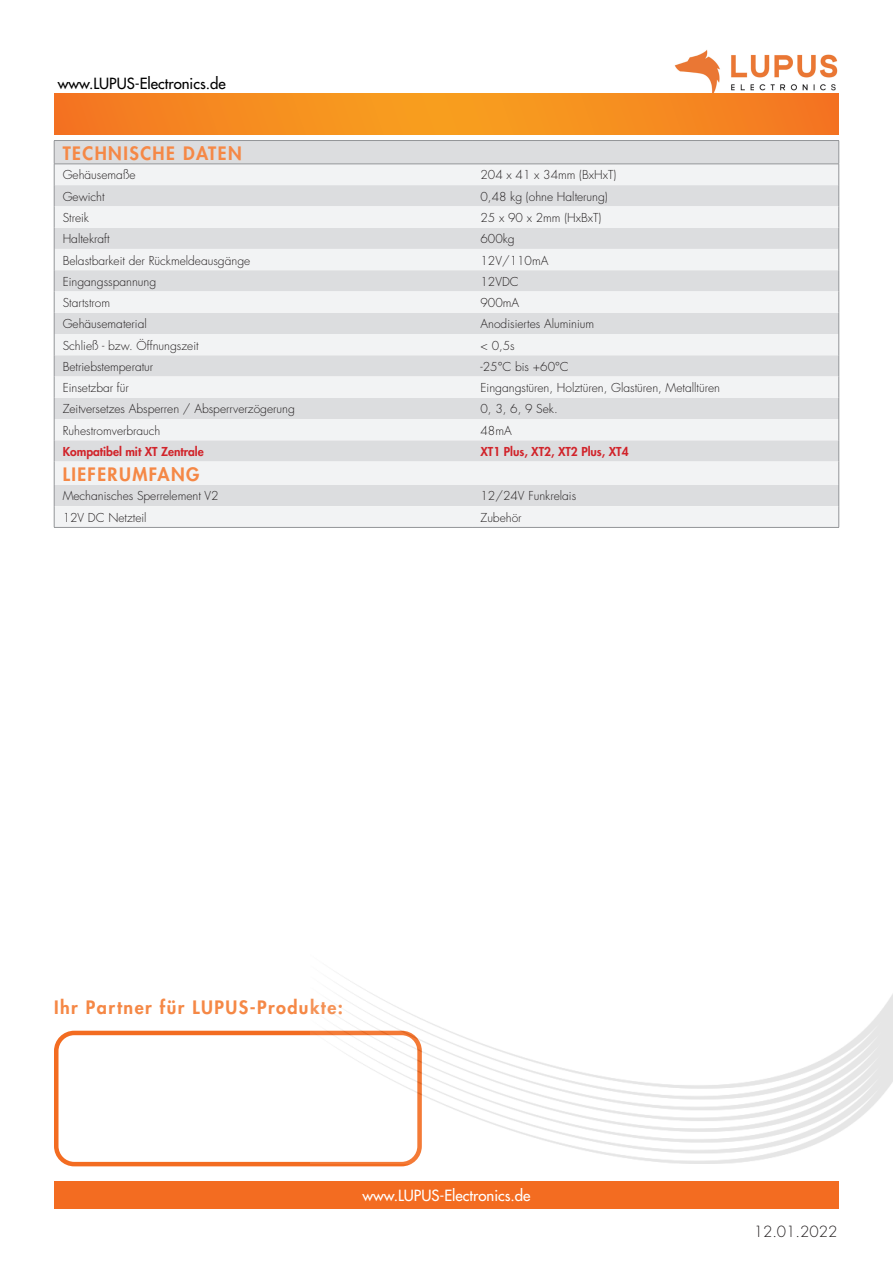
<style>
.page{position:relative;width:893px;height:1263px;background:#fff}
.page>*{position:absolute;margin:0;border:0;box-sizing:border-box;transform-origin:0 0}
._02-Rubrik_-_Übersch{font:800 18px "Futura Std";letter-spacing:.08em;color:#f58846}
.Fußnote{font:500 15px "Futura Std";color:#fff}
.Fußnote-2{font:500 15px "Futura Std";color:#000}
.t1{font:300 15px "Futura Std";color:#231f20}
.Tabelle_-_Inhalt{font:300 12px "Futura Std";color:#231f20}
.Tabelle_-_Inhalt-2{font:800 12px "Futura Std";color:#d1232a}
</style>
<div class="page">
<img style="left:674px;top:50px;width:164px;height:43px">
<div style="left:54px;top:1031px;width:368px;height:135px;border:4px solid #f36c21;border-radius:18px"></div>
<img style="left:310px;top:973px;width:583px;height:191px">
<div style="left:54px;top:1181px;width:785px;height:28px;background:#f36c21"></div>
<svg style="left:54px;top:93px;width:785px;height:42px;background:#f58b20"></svg>
<div style="left:55px;top:141px;width:783px;height:23px;background:#dcdddf"></div>
<svg style="left:55px;top:165px;width:783px;height:362px;fill:#f2f3f4"></svg>
<hr style="left:54px;top:164px;width:418px;height:1px;background:#939598">
<hr style="left:472px;top:164px;width:367px;height:1px;background:#939598">
<hr style="left:54px;top:140px;width:418px;height:1px;background:#939598">
<hr style="left:472px;top:140px;width:367px;height:1px;background:#939598">
<svg style="left:54px;top:141px;width:1px;height:386px"></svg>
<svg style="left:838px;top:141px;width:1px;height:386px"></svg>
<hr style="left:54px;top:527px;width:418px;height:1px;background:#939598">
<hr style="left:472px;top:527px;width:367px;height:1px;background:#939598">
<p class="Fußnote-2" style="left:58px;top:74px;width:170px">www.LUPUS-Electronics.de</p>
<p class="_02-Rubrik_-_Übersch" style="left:63px;top:142px;width:181px">TECHNISCHE DATEN</p>
<p class="Tabelle_-_Inhalt" style="left:63px;top:168px;width:74px">Gehäusemaße</p>
<p class="Tabelle_-_Inhalt" style="left:480px;top:168px;width:137px">204 x 41 x 34mm (BxHxT)</p>
<p class="Tabelle_-_Inhalt" style="left:63px;top:189px;width:43px">Gewicht</p>
<p class="Tabelle_-_Inhalt" style="left:480px;top:189px;width:129px">0,48 kg (ohne Halterung)</p>
<p class="Tabelle_-_Inhalt" style="left:63px;top:210px;width:28px">Streik</p>
<p class="Tabelle_-_Inhalt" style="left:480px;top:210px;width:122px">25 x 90 x 2mm (HxBxT)</p>
<p class="Tabelle_-_Inhalt" style="left:63px;top:232px;width:48px">Haltekraft</p>
<p class="Tabelle_-_Inhalt" style="left:480px;top:232px;width:36px">600kg</p>
<p class="Tabelle_-_Inhalt" style="left:63px;top:253px;width:189px">Belastbarkeit der Rückmeldeausgänge</p>
<p class="Tabelle_-_Inhalt" style="left:480px;top:253px;width:69px">12V/110mA</p>
<p class="Tabelle_-_Inhalt" style="left:63px;top:274px;width:95px">Eingangsspannung</p>
<p class="Tabelle_-_Inhalt" style="left:480px;top:274px;width:40px">12VDC</p>
<p class="Tabelle_-_Inhalt" style="left:63px;top:295px;width:49px">Startstrom</p>
<p class="Tabelle_-_Inhalt" style="left:480px;top:295px;width:40px">900mA</p>
<p class="Tabelle_-_Inhalt" style="left:63px;top:317px;width:86px">Gehäusematerial</p>
<p class="Tabelle_-_Inhalt" style="left:480px;top:317px;width:115px">Anodisiertes Aluminium</p>
<p class="Tabelle_-_Inhalt" style="left:63px;top:338px;width:137px">Schließ - bzw. Öffnungszeit</p>
<p class="Tabelle_-_Inhalt" style="left:480px;top:338px;width:36px">&lt; 0,5s</p>
<p class="Tabelle_-_Inhalt" style="left:63px;top:359px;width:92px">Betriebstemperatur</p>
<p class="Tabelle_-_Inhalt" style="left:480px;top:359px;width:90px">-25°C bis +60°C</p>
<p class="Tabelle_-_Inhalt" style="left:63px;top:380px;width:68px">Einsetzbar für</p>
<p class="Tabelle_-_Inhalt" style="left:480px;top:380px;width:241px">Eingangstüren, Holztüren, Glastüren, Metalltüren</p>
<p class="Tabelle_-_Inhalt" style="left:63px;top:402px;width:234px">Zeitversetzes Absperren / Absperrverzögerung</p>
<p class="Tabelle_-_Inhalt" style="left:480px;top:402px;width:79px">0, 3, 6, 9 Sek.</p>
<p class="Tabelle_-_Inhalt" style="left:63px;top:423px;width:99px">Ruhestromverbrauch</p>
<p class="Tabelle_-_Inhalt" style="left:480px;top:423px;width:33px">48mA</p>
<p class="Tabelle_-_Inhalt-2" style="left:63px;top:444px;width:143px">Kompatibel mit XT Zentrale</p>
<p class="Tabelle_-_Inhalt-2" style="left:480px;top:444px;width:150px">XT1 Plus, XT2, XT2 Plus, XT4</p>
<p class="_02-Rubrik_-_Übersch" style="left:63px;top:463px;width:138px">LIEFERUMFANG</p>
<p class="Tabelle_-_Inhalt" style="left:63px;top:489px;width:158px">Mechanisches Sperrelement V2</p>
<p class="Tabelle_-_Inhalt" style="left:480px;top:489px;width:97px">12/24V Funkrelais</p>
<p class="Tabelle_-_Inhalt" style="left:63px;top:510px;width:85px">12V DC Netzteil</p>
<p class="Tabelle_-_Inhalt" style="left:480px;top:510px;width:43px">Zubehör</p>
<p class="_02-Rubrik_-_Übersch" style="left:54px;top:996px;width:290px">Ihr Partner für LUPUS-Produkte:</p>
<p class="Fußnote" style="left:362px;top:1186px;width:170px">www.LUPUS-Electronics.de</p>
<p class="t1" style="left:754px;top:1222px;width:85px">12.01.2022</p>
</div>
